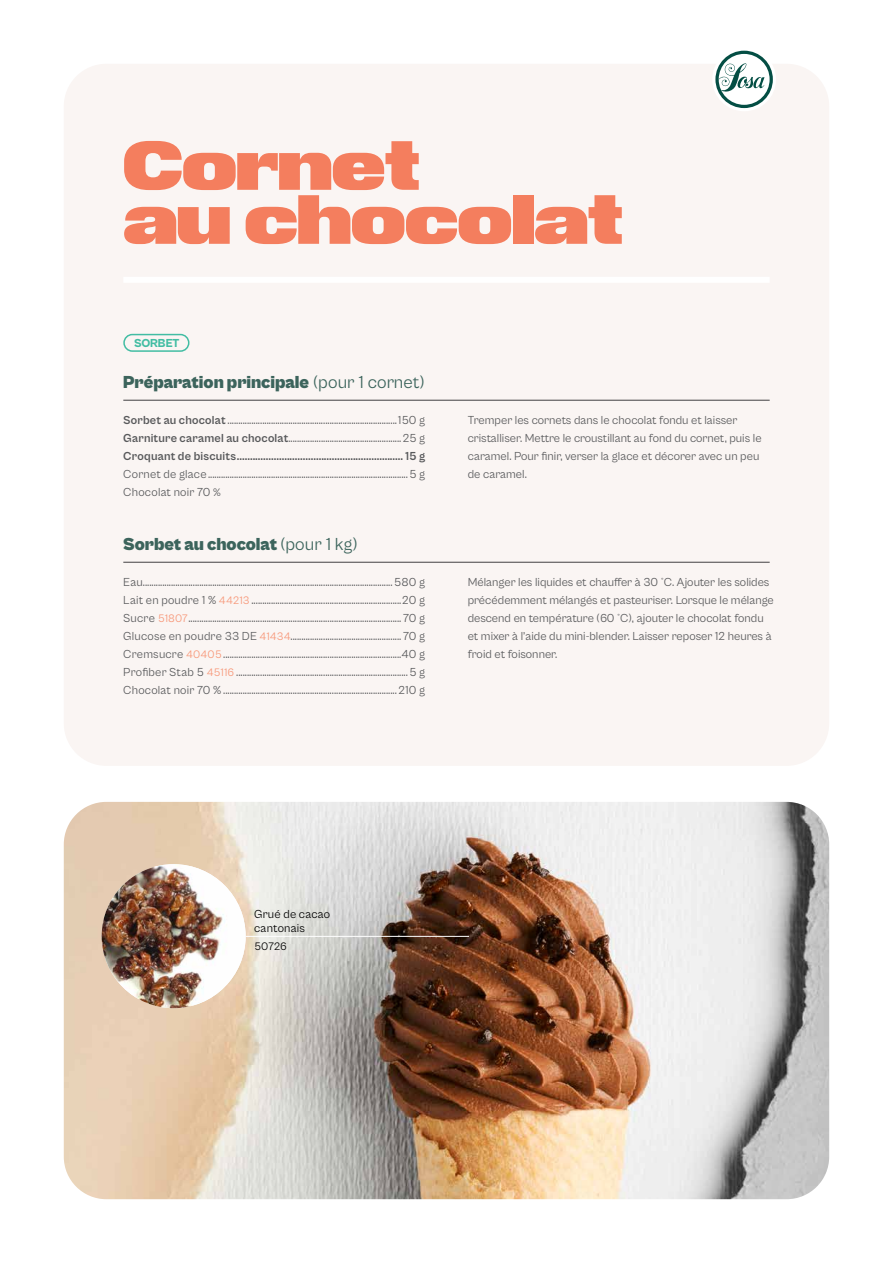
<style>
.page{position:relative;width:893px;height:1263px;background:#fff}
.page>*{position:absolute;margin:0;border:0;box-sizing:border-box;transform-origin:0 0}
.t1{font:67.5px/54px "Tempel Grotesk";color:#f47e5e}
.t2{font:900 18px "Cabinet Grotesk";color:#3c645c}
.t3{font:12px/18px "Cabinet Grotesk";color:#58595b}
.t4{font:12px/13.5px "Cabinet Grotesk";letter-spacing:.015em;color:#000}
.t5{font:800 12px "Cabinet Grotesk";letter-spacing:-.015em;color:#42bda3}
.t6{font:11.25px "Cabinet Grotesk";color:#000}
.s1{font-weight:400}
.s2{font-weight:700}
.s3{font-size:11.25px}
.s4{font-size:11.25px;color:#f79677}
</style>
<div class="page">
<div style="left:64px;top:64px;width:765px;height:702px;background:#faf5f3;border-radius:43px"></div>
<img style="left:64px;top:802px;width:765px;height:397px">
<div style="left:123px;top:277px;width:647px;height:6px;background:#fff"></div>
<hr style="left:123px;top:400px;width:647px;height:1px;background:#414042">
<hr style="left:123px;top:562px;width:647px;height:1px;background:#414042">
<div style="left:123px;top:334px;width:66px;height:18px;border:2px solid #42bda3;border-radius:8px"></div>
<hr style="left:246px;top:936px;width:223px;height:1px;background:#fff">
<img style="left:102px;top:864px;width:144px;height:144px;border-radius:72px">
<div style="left:712px;top:47px;width:64px;height:64px;background:#fff;border-radius:50%"></div>
<svg style="left:715px;top:51px;width:58px;height:57px"></svg>
<h1 class="t1" style="left:123px;top:147px;width:500px">Cornet<br>au chocolat</h1>
<p class="t5" style="left:134px;top:336px;width:47px">SORBET</p>
<h2 class="t2" style="left:123px;top:372px;width:303px">Préparation principale <span class="s1">(pour 1 cornet)</span></h2>
<p class="t3" style="left:123px;top:411px;width:303px;text-align:justify"><span class="s2">Sorbet au chocolat</span>..............................................................................150 g <span class="s2">Garniture caramel au chocolat</span>....................................................25 g <span class="s2">Croquant de biscuits...............................................................15 g</span></p>
<p class="t3" style="left:123px;top:465px;width:303px">Cornet de glace............................................................................................5 g<br>Chocolat noir 70 <span class="s3">%</span></p>
<h2 class="t2" style="left:123px;top:534px;width:236px">Sorbet au chocolat <span class="s1">(pour 1 kg)</span></h2>
<p class="t3" style="left:123px;top:573px;width:303px;text-align:justify">Eau...................................................................................................................580 g Lait en poudre 1 % <span class="s4">44213</span> .....................................................................20 g Sucre <span class="s4">51807</span>.................................................................................................. 70 g Glucose en poudre 33 DE <span class="s4">41434</span>................................................... 70 g Cremsucre <span class="s4">40405</span>..................................................................................40 g Profiber Stab 5 <span class="s4">45116</span> ...............................................................................5 g Chocolat noir 70 % ................................................................................210 g</p>
<p class="t3" style="left:468px;top:411px;width:295px">Tremper les cornets dans le chocolat fondu et laisser cristalliser. Mettre le croustillant au fond du cornet, puis le caramel. Pour finir, verser la glace et décorer avec un peu de caramel.</p>
<p class="t3" style="left:468px;top:573px;width:308px">Mélanger les liquides et chauffer à 30 °C. Ajouter les solides précédemment mélangés et pasteuriser. Lorsque le mélange descend en température (60 °C), ajouter le chocolat fondu et mixer à l’aide du mini-blender. Laisser reposer 12 heures à froid et foisonner.</p>
<p class="t4" style="left:254px;top:907px;width:78px">Grué de cacao cantonais</p>
<p class="t6" style="left:254px;top:940px;width:34px">50726</p>
</div>
